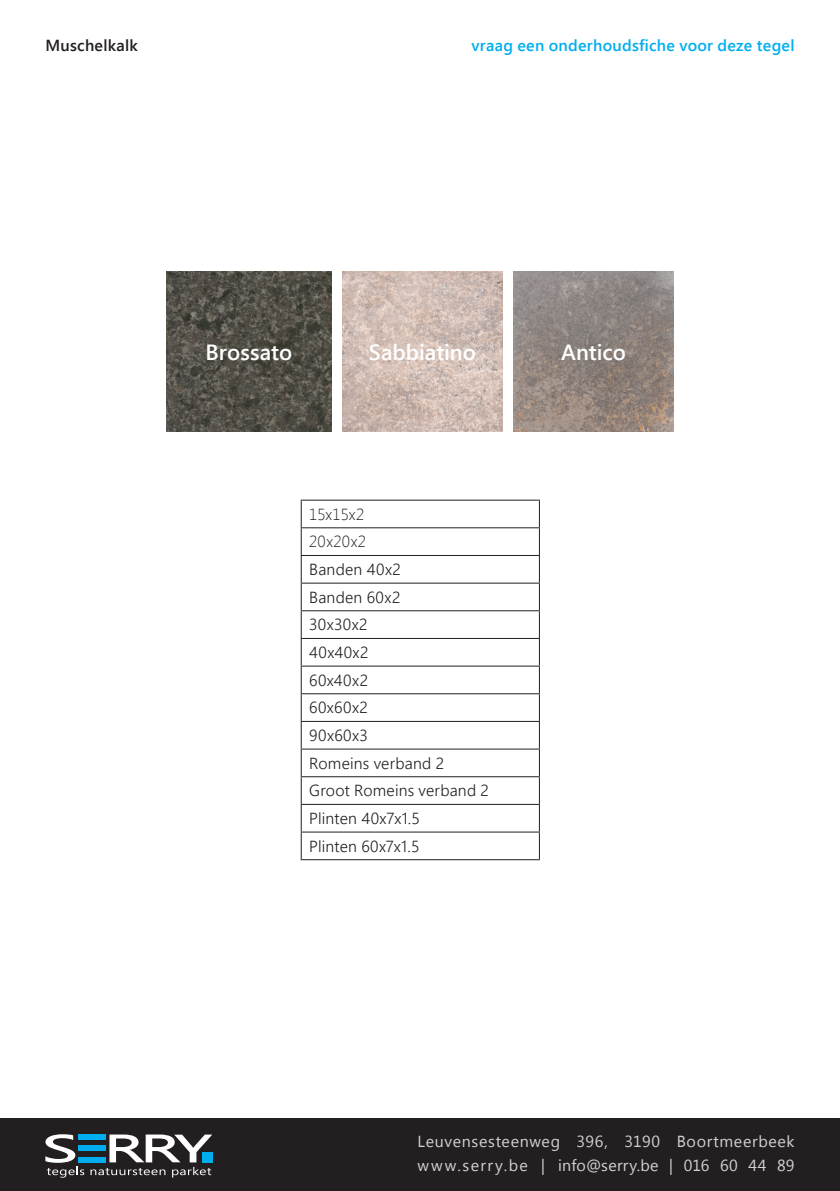
<style>
.page{position:relative;width:840px;height:1191px;background:#fff}
.page>*{position:absolute;margin:0;border:0;box-sizing:border-box;transform-origin:0 0}
.t1{font:600 22px "Segoe UI";color:#fff}
.t2{font:300 16px/27.6px "Segoe UI";letter-spacing:.015em;color:#231f20}
.t3{font:16px/24px "Segoe UI";letter-spacing:.04em;color:#d1d2d4}
.t4{font:600 16px "Segoe UI";letter-spacing:.015em;color:#00aeef}
.t5{font:300 16px/27.6px "Segoe UI";letter-spacing:.01em;color:#231f20}
.t6{font:600 16px "Segoe UI";letter-spacing:.015em;color:#231f20}
</style>
<div class="page">
<div style="left:0;top:1118px;width:839px;height:73px;background:#231f20"></div>
<div style="left:78px;top:1134px;width:27px;height:6px;background:#00aeef"></div>
<div style="left:78px;top:1145px;width:27px;height:6px;background:#00aeef"></div>
<div style="left:78px;top:1156px;width:27px;height:6px;background:#00aeef"></div>
<svg style="left:45px;top:1134px;width:39px;height:43px"></svg>
<svg style="left:90px;top:1134px;width:122px;height:43px"></svg>
<hr style="left:300px;top:499px;width:239px;height:1px;background:#231f20">
<hr style="left:300px;top:527px;width:239px;height:1px;background:#231f20">
<hr style="left:300px;top:555px;width:239px;height:1px;background:#231f20">
<hr style="left:300px;top:582px;width:239px;height:1px;background:#231f20">
<hr style="left:300px;top:610px;width:239px;height:1px;background:#231f20">
<hr style="left:300px;top:638px;width:239px;height:1px;background:#231f20">
<hr style="left:300px;top:665px;width:239px;height:1px;background:#231f20">
<hr style="left:300px;top:693px;width:239px;height:1px;background:#231f20">
<hr style="left:300px;top:721px;width:239px;height:1px;background:#231f20">
<hr style="left:300px;top:748px;width:239px;height:1px;background:#231f20">
<hr style="left:300px;top:776px;width:239px;height:1px;background:#231f20">
<hr style="left:300px;top:804px;width:239px;height:1px;background:#231f20">
<hr style="left:300px;top:831px;width:239px;height:1px;background:#231f20">
<svg style="left:300px;top:500px;width:1px;height:359px"></svg>
<svg style="left:538px;top:500px;width:1px;height:359px"></svg>
<hr style="left:300px;top:859px;width:239px;height:1px;background:#231f20">
<img style="left:166px;top:272px;width:165px;height:160px">
<img style="left:342px;top:272px;width:160px;height:160px">
<img style="left:513px;top:272px;width:160px;height:160px">
<p class="t6" style="left:45px;top:34px;width:94px">Muschelkalk</p>
<p class="t4" style="left:471px;top:34px;width:324px">vraag een onderhoudsfiche voor deze tegel</p>
<h1 class="t1" style="left:205px;top:337px;width:88px">Brossato</h1>
<h1 class="t1" style="left:369px;top:337px;width:108px">Sabbiatino</h1>
<h1 class="t1" style="left:560px;top:337px;width:66px">Antico</h1>
<p class="t5" style="left:309px;top:500px;width:58px">15x15x2<br>20x20x2</p>
<p class="t2" style="left:309px;top:555px;width:181px">Banden 40x2<br>Banden 60x2<br>30x30x2<br>40x40x2<br>60x40x2<br>60x60x2<br>90x60x3<br>Romeins verband 2<br>Groot Romeins verband 2<br>Plinten 40x7x1.5<br>Plinten 60x7x1.5</p>
<p class="t3" style="left:417px;top:1128px;width:378px">Leuvensesteenweg 396, 3190 Boortmeerbeek www.serry.be | info@serry.be | 016 60 44 89</p>
</div>
